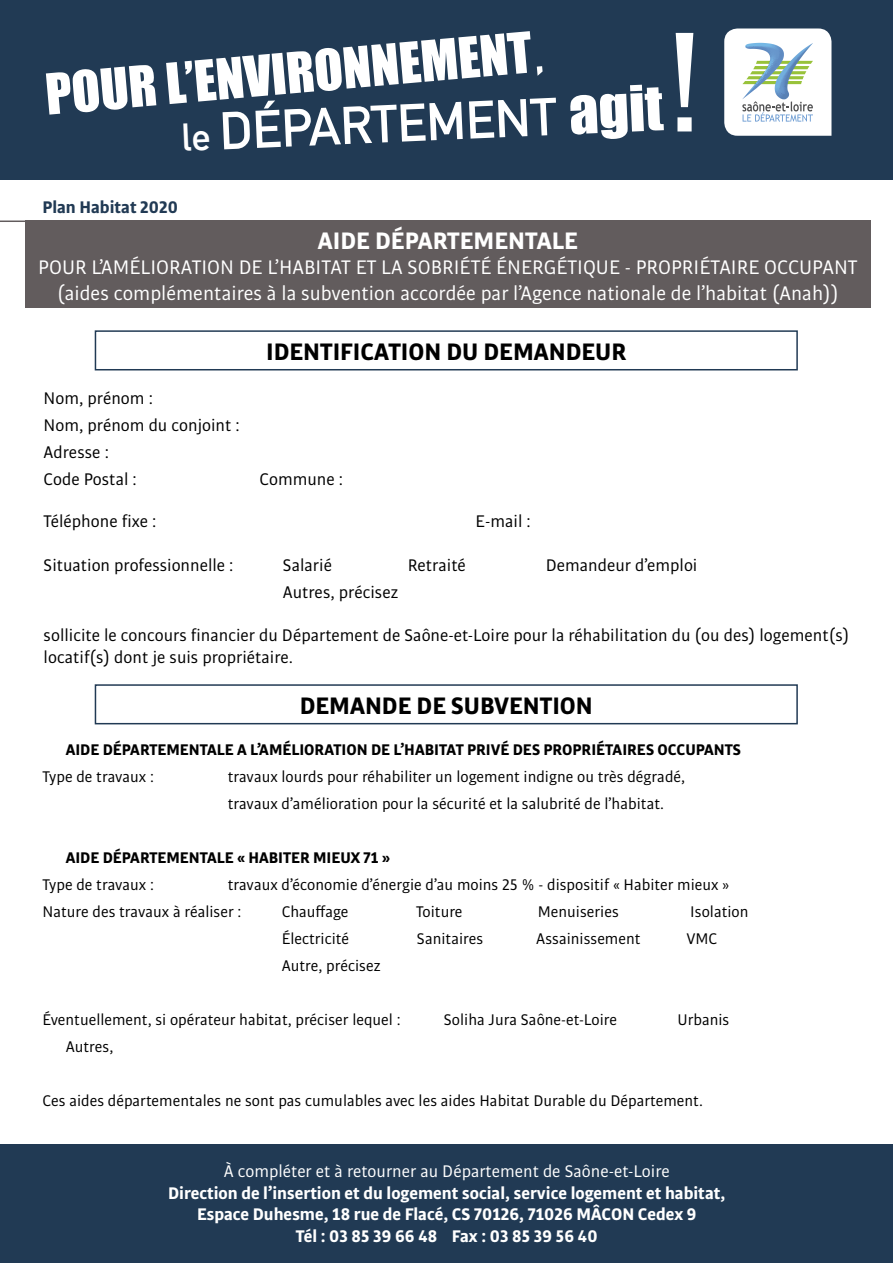
<style>
.page{position:relative;width:893px;height:1263px;background:#fff}
.page>*{position:absolute;margin:0;border:0;box-sizing:border-box;transform-origin:0 0}
.t1{font:700 138.45px "DIN Alternate";color:#fff}
.t2{font:52.2px "Impact";color:#fff}
.t3{font:700 52.2px "DIN Alternate";color:#fff}
.t4{font:700 25.5px "Bulo";color:#000}
.t5{font:700 25.5px "Bulo";color:#fff}
.t6{font:21px/25.2px "Bulo";color:#fff;text-align:center}
.t7{font:18px/27px "Bulo";color:#000}
.t8{font:700 18px/21.6px "Bulo";color:#fff;text-align:center}
.t9{font:18px "Bulo";color:#fff}
.t10{font:700 18px "Bulo";color:#213a54}
.t11{font:16.5px/27px "Bulo";color:#000}
.t12{font:700 16.5px "Bulo";color:#000}
.s1{font-family:"DIN Alternate";font-weight:700}
.s2{font-size:38.1px}
.s3{font-family:"Impact";font-weight:400;font-size:58.65px}
</style>
<div class="page">
<div style="left:1px;top:1px;width:892px;height:179px;background:#213a54"></div>
<svg style="left:724px;top:29px;width:107px;height:107px;background:#e1e9e9"></svg>
<div style="left:25px;top:220px;width:846px;height:88px;background:#625c5d"></div>
<hr style="left:0;top:220px;width:255px;height:2px;background:#625c5d">
<div style="left:0;top:1145px;width:893px;height:118px;background:#213a54"></div>
<div style="left:95px;top:330px;width:703px;height:40px;border:2px solid #213a54"></div>
<div style="left:95px;top:684px;width:703px;height:40px;border:2px solid #213a54"></div>
<h2 class="t2" style="left:43px;top:62px;width:502px;rotate:-5deg">POUR L’ENVIRONNEMENT<span class="s1">,</span></h2>
<h2 class="t3" style="left:179px;top:95px;width:483px;rotate:-3deg"><span class="s2">le</span> DÉPARTEMENT <span class="s3">agit</span></h2>
<h1 class="t1" style="left:667px;top:-23px;width:37px">!</h1>
<p class="t10" style="left:42px;top:195px;width:137px">Plan Habitat 2020</p>
<h3 class="t5" style="left:318px;top:224px;width:261px">AIDE DÉPARTEMENTALE</h3>
<p class="t6" style="left:38px;top:254px;width:821px">POUR L’AMÉLIORATION DE L’HABITAT ET LA SOBRIÉTÉ ÉNERGÉTIQUE - PROPRIÉTAIRE OCCUPANT (aides complémentaires à la subvention accordée par l’Agence nationale de l’habitat (Anah))</p>
<p class="t7" style="left:44px;top:385px;width:198px">Nom, prénom :<br>Nom, prénom du conjoint :<br>Adresse :<br>Code Postal :</p>
<h3 class="t4" style="left:266px;top:336px;width:362px">IDENTIFICATION DU DEMANDEUR</h3>
<p class="t7" style="left:260px;top:466px;width:85px">Commune :</p>
<p class="t7" style="left:44px;top:508px;width:114px">Téléphone fixe :</p>
<p class="t7" style="left:476px;top:508px;width:57px">E-mail :</p>
<p class="t7" style="left:44px;top:551px;width:191px">Situation professionnelle :</p>
<p class="t7" style="left:283px;top:551px;width:51px">Salarié</p>
<p class="t7" style="left:408px;top:551px;width:59px">Retraité</p>
<p class="t7" style="left:546px;top:551px;width:153px">Demandeur d’emploi</p>
<p class="t7" style="left:283px;top:578px;width:117px">Autres, précisez</p>
<p class="t7" style="left:44px;top:624px;width:807px;line-height:21.6px">sollicite le concours financier du Département de Saône-et-Loire pour la réhabilitation du (ou des) logement(s) locatif(s) dont je suis propriétaire.</p>
<h3 class="t4" style="left:300px;top:690px;width:295px">DEMANDE DE SUBVENTION</h3>
<p class="t12" style="left:66px;top:738px;width:677px">AIDE DÉPARTEMENTALE A L’AMÉLIORATION DE L’HABITAT PRIVÉ DES PROPRIÉTAIRES OCCUPANTS</p>
<p class="t11" style="left:43px;top:762px;width:113px">Type de travaux :</p>
<p class="t11" style="left:228px;top:762px;width:459px">travaux lourds pour réhabiliter un logement indigne ou très dégradé, travaux d’amélioration pour la sécurité et la salubrité de l’habitat.</p>
<p class="t12" style="left:66px;top:846px;width:326px">AIDE DÉPARTEMENTALE « HABITER MIEUX 71 »</p>
<p class="t11" style="left:43px;top:870px;width:113px">Type de travaux :</p>
<p class="t11" style="left:43px;top:870px;width:688px;text-indent:185px">travaux d’économie d’énergie d’au moins 25 % - dispositif « Habiter mieux »<br>Nature des travaux à réaliser :</p>
<p class="t11" style="left:282px;top:897px;width:68px">Chauffage</p>
<p class="t11" style="left:416px;top:897px;width:48px">Toiture</p>
<p class="t11" style="left:538px;top:897px;width:83px">Menuiseries</p>
<p class="t11" style="left:690px;top:897px;width:60px">Isolation</p>
<p class="t11" style="left:282px;top:924px;width:69px">Électricité</p>
<p class="t11" style="left:417px;top:924px;width:68px">Sanitaires</p>
<p class="t11" style="left:536px;top:924px;width:106px">Assainissement</p>
<p class="t11" style="left:686px;top:924px;width:32px">VMC</p>
<p class="t11" style="left:282px;top:951px;width:100px">Autre, précisez</p>
<p class="t11" style="left:43px;top:1005px;width:360px">Éventuellement, si opérateur habitat, préciser lequel :</p>
<p class="t11" style="left:444px;top:1005px;width:175px">Soliha Jura Saône-et-Loire</p>
<p class="t11" style="left:677px;top:1005px;width:53px">Urbanis</p>
<p class="t11" style="left:66px;top:1032px;width:49px">Autres,</p>
<p class="t11" style="left:43px;top:1086px;width:662px">Ces aides départementales ne sont pas cumulables avec les aides Habitat Durable du Département.</p>
<p class="t9" style="left:224px;top:1160px;width:448px">À compléter et à retourner au Département de Saône-et-Loire</p>
<p class="t8" style="left:168px;top:1181px;width:559px">Direction de l’insertion et du logement social, service logement et habitat,<br>Espace Duhesme, 18 rue de Flacé, CS 70126, 71026 MÂCON Cedex 9<br>Tél : 03 85 39 66 48 Fax : 03 85 39 56 40</p>
</div>
